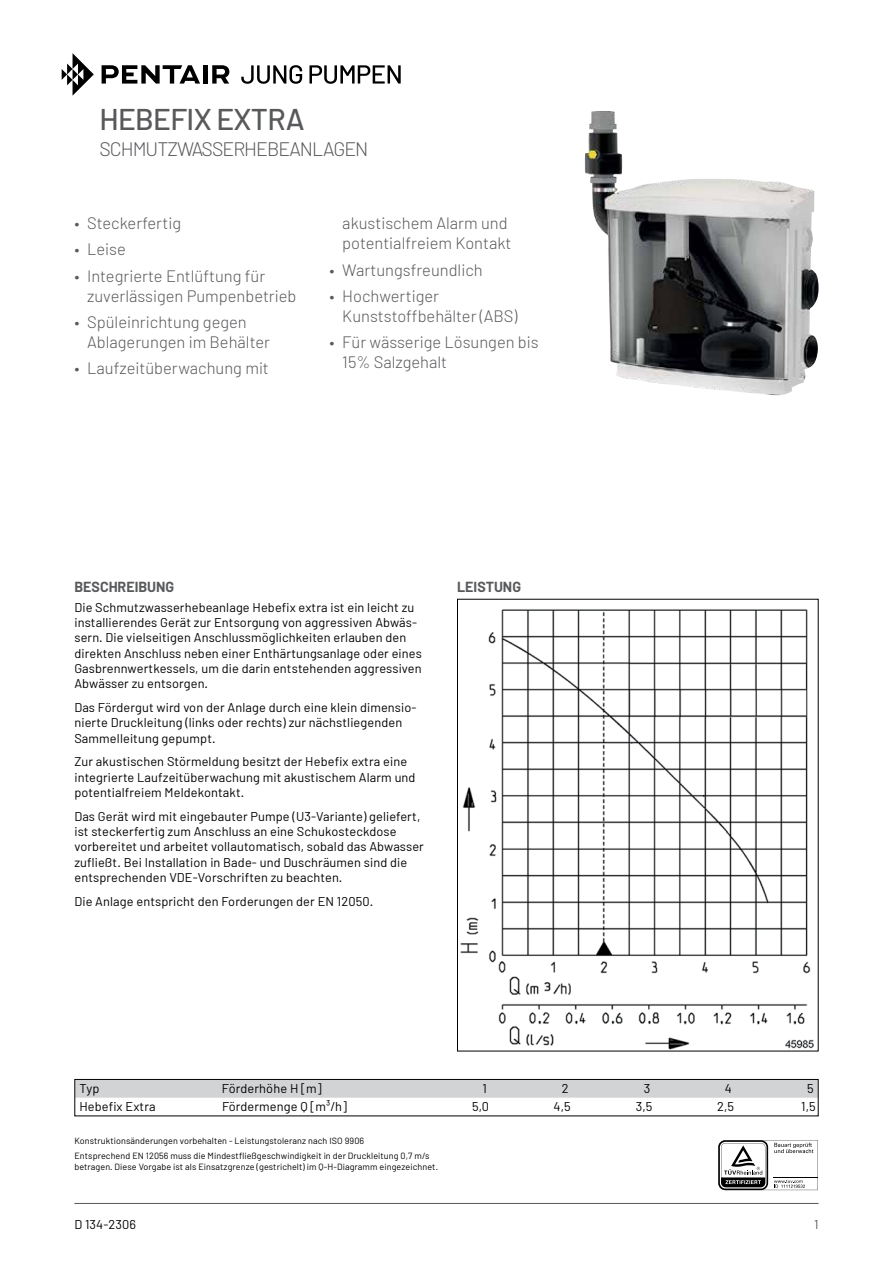
<style>
.page{position:relative;width:893px;height:1263px;background:#fff}
.page>*{position:absolute;margin:0;border:0;box-sizing:border-box;transform-origin:0 0}
.t1{font:500 30px "Barlow";letter-spacing:-.025em;color:#58595b}
.t2{font:300 19.5px "Barlow";letter-spacing:-.05em;color:#58595b}
.t3{font:300 16.5px/20.2px "Barlow";color:#58595b}
.t4{font:700 14.25px "Barlow";color:#58595b}
.t5{font:12.75px/15.3px "Barlow";letter-spacing:.01em;color:#000}
.t6{font:12.75px "Barlow";color:#58595b}
.t7{font:9px/15px "Barlow";letter-spacing:.01em;color:#000}
</style>
<div class="page">
<hr style="left:74px;top:1203px;width:745px;height:1px;background:#58595b">
<img style="left:585px;top:111px;width:234px;height:285px">
<img style="left:460px;top:609px;width:354px;height:440px">
<div style="left:76px;top:1081px;width:741px;height:17px;background:#d1d3d4"></div>
<div style="left:74px;top:1079px;width:745px;height:37px;border:1px solid #000"></div>
<svg style="left:718px;top:1140px;width:100px;height:50px"></svg>
<svg style="left:241px;top:65px;width:61px;height:19px"></svg>
<svg style="left:309px;top:65px;width:92px;height:19px"></svg>
<svg style="left:62px;top:53px;width:32px;height:43px"></svg>
<svg style="left:102px;top:65px;width:98px;height:19px"></svg>
<hr style="left:203px;top:65px;width:4px;height:19px;background:#000">
<svg style="left:212px;top:65px;width:17px;height:19px"></svg>
<h1 class="t1" style="left:99px;top:101px;width:207px">HEBEFIX EXTRA</h1>
<h2 class="t2" style="left:99px;top:136px;width:271px">SCHMUTZWASSERHEBEANLAGEN</h2>
<p class="t3" style="left:74px;top:213px;width:108px">• Steckerfertig</p>
<p class="t3" style="left:74px;top:239px;width:53px">• Leise</p>
<p class="t3" style="left:87px;top:265px;width:211px;text-indent:-13px">• Integrierte Entlüftung für zuverlässigen Pumpenbetrieb</p>
<p class="t3" style="left:87px;top:311px;width:184px;text-indent:-13px">• Spüleinrichtung gegen<br>Ablagerungen im Behälter</p>
<p class="t3" style="left:74px;top:358px;width:196px">• Laufzeitüberwachung mit</p>
<p class="t3" style="left:342px;top:213px;width:171px">akustischem Alarm und potentialfreiem Kontakt</p>
<p class="t3" style="left:330px;top:259px;width:155px">• Wartungsfreundlich</p>
<p class="t3" style="left:342px;top:285px;width:177px;text-indent:-13px">• Hochwertiger<br>Kunststoffbehälter (ABS)</p>
<p class="t3" style="left:342px;top:332px;width:198px;text-indent:-13px">• Für wässerige Lösungen bis<br>15% Salzgehalt</p>
<p class="t4" style="left:74px;top:578px;width:101px">BESCHREIBUNG</p>
<p class="t4" style="left:457px;top:578px;width:65px">LEISTUNG</p>
<p class="t5" style="left:74px;top:599px;width:349px">Die Schmutzwasserhebeanlage Hebefix extra ist ein leicht zu installierendes Gerät zur Entsorgung von aggressiven Abwäs&shy;sern. Die vielseitigen Anschlussmöglichkeiten erlauben den direkten Anschluss neben einer Enthärtungsanlage oder eines Gasbrennwertkessels, um die darin entstehenden aggressiven Abwässer zu entsorgen.</p>
<p class="t5" style="left:74px;top:699px;width:344px">Das Fördergut wird von der Anlage durch eine klein dimensio&shy;nierte Druckleitung (links oder rechts) zur nächstliegenden<br>Sammelleitung gepumpt.</p>
<p class="t5" style="left:74px;top:754px;width:343px">Zur akustischen Störmeldung besitzt der Hebefix extra eine integrierte Laufzeitüberwachung mit akustischem Alarm und potentialfreiem Meldekontakt.</p>
<p class="t5" style="left:74px;top:808px;width:351px">Das Gerät wird mit eingebauter Pumpe (U3-Variante) geliefert, ist steckerfertig zum Anschluss an eine Schukosteckdose vorbereitet und arbeitet vollautomatisch, sobald das Abwasser zufließt. Bei Installation in Bade- und Duschräumen sind die entsprechenden VDE-Vorschriften zu beachten.</p>
<p class="t5" style="left:74px;top:893px;width:300px">Die Anlage entspricht den Forderungen der EN 12050.</p>
<p class="t5" style="left:79px;top:1081px;width:21px">Typ</p>
<p class="t5" style="left:222px;top:1081px;width:101px">Förderhöhe H [m]</p>
<p class="t5" style="left:483px;top:1081px;width:6px">1</p>
<p class="t5" style="left:562px;top:1081px;width:8px">2</p>
<p class="t5" style="left:644px;top:1081px;width:8px">3</p>
<p class="t5" style="left:725px;top:1081px;width:9px">4</p>
<p class="t5" style="left:807px;top:1081px;width:8px">5</p>
<p class="t5" style="left:79px;top:1099px;width:78px">Hebefix Extra</p>
<p class="t5" style="left:222px;top:1099px;width:127px">Fördermenge Q [m³/h]</p>
<p class="t5" style="left:472px;top:1099px;width:18px">5,0</p>
<p class="t5" style="left:554px;top:1099px;width:19px">4,5</p>
<p class="t5" style="left:636px;top:1099px;width:18px">3,5</p>
<p class="t5" style="left:717px;top:1099px;width:19px">2,5</p>
<p class="t5" style="left:801px;top:1099px;width:16px">1,5</p>
<p class="t7" style="left:74px;top:1133px;width:357px">Konstruktionsänderungen vorbehalten - Leistungstoleranz nach ISO 9906<br>Entsprechend EN 12056 muss die Mindestfließgeschwindigkeit in der Druckleitung 0,7 m/s</p>
<p class="t7" style="left:74px;top:1159px;width:365px">betragen. Diese Vorgabe ist als Einsatzgrenze (gestrichelt) im Q-H-Diagramm eingezeichnet.</p>
<p class="t5" style="left:74px;top:1216px;width:63px">D 134-2306</p>
<p class="t6" style="left:814px;top:1216px;width:6px">1</p>
</div>
